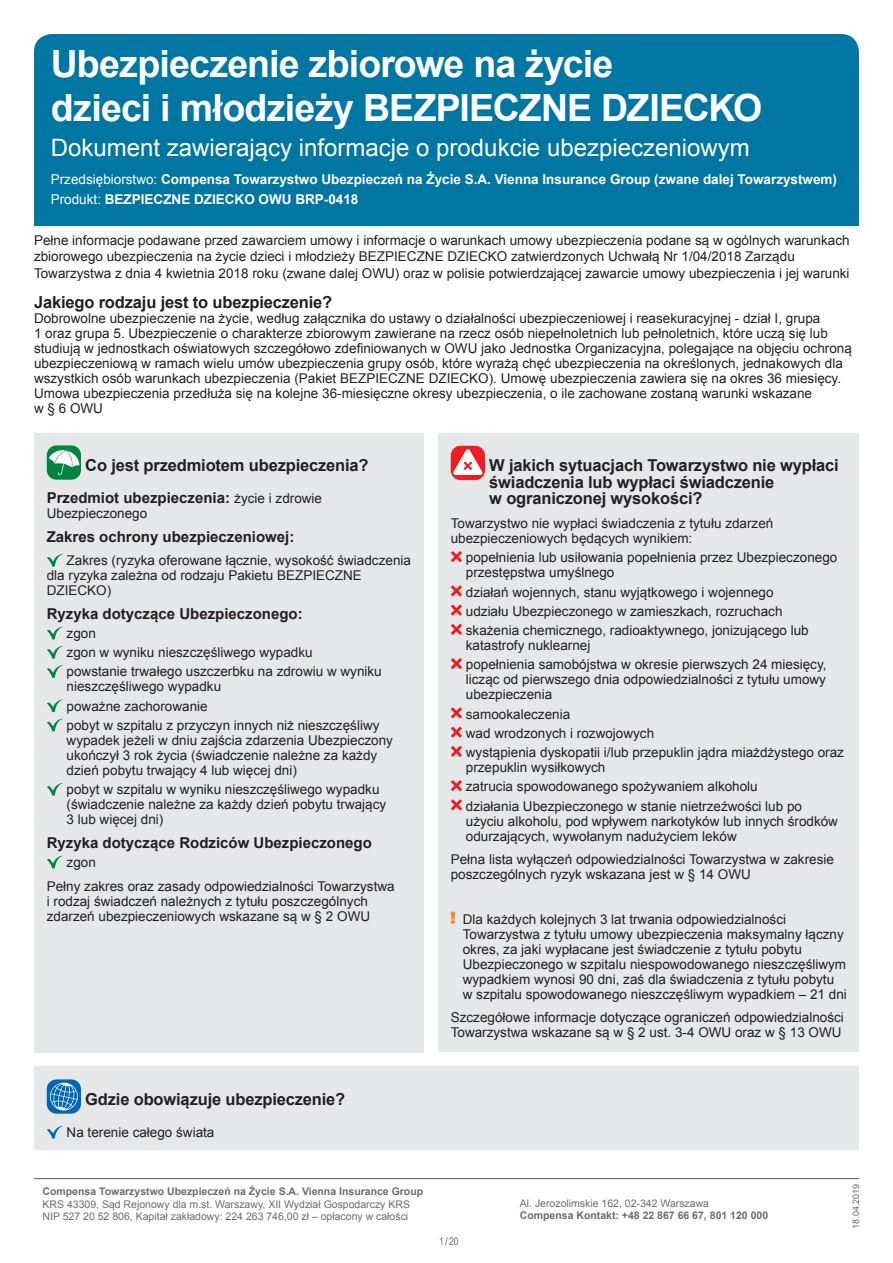
<style>
.page{position:relative;width:893px;height:1263px;background:#fff}
.page>*{position:absolute;margin:0;border:0;box-sizing:border-box;transform-origin:0 0}
.t1{font:700 37.5px/43.5px "Arial";letter-spacing:-.02em;color:#fff}
.t2{font:24px "Arial";color:#fff}
.t3{font:700 16.5px/16.5px "Arial";letter-spacing:-.01em;color:#231f20}
.t4{font:700 15px "Arial";color:#231f20}
.t5{font:13.5px/15px "Arial";color:#231f20}
.t6{font:700 13.5px/20.2px "Arial";color:#fff}
.t7{font:10.5px/12.6px "Arial";color:#6c6d70}
.t8{font:700 10.5px "Arial";color:#6c6d70}
.t9{font:10.5px "Arial Narrow";color:#6c6d70}
.t10{font:9px "Arial";color:#6c6d70}
.s1{font-weight:400}
.s2{font-weight:400;font-size:13.5px}
</style>
<div class="page">
<div style="left:34px;top:433px;width:390px;height:619px;background:#e6e7e9"></div>
<div style="left:438px;top:433px;width:421px;height:619px;background:#e6e7e9"></div>
<div style="left:34px;top:34px;width:825px;height:192px;background:#0076a3"></div>
<div style="left:47px;top:445px;width:34px;height:35px;background:#008540;border-radius:10px"></div>
<svg style="left:49px;top:449px;width:30px;height:26px"></svg>
<svg style="left:47px;top:554px;width:16px;height:13px"></svg>
<svg style="left:47px;top:627px;width:16px;height:13px"></svg>
<svg style="left:47px;top:646px;width:16px;height:13px"></svg>
<svg style="left:47px;top:665px;width:16px;height:13px"></svg>
<svg style="left:47px;top:699px;width:16px;height:13px"></svg>
<svg style="left:47px;top:719px;width:16px;height:13px"></svg>
<svg style="left:47px;top:783px;width:16px;height:13px"></svg>
<svg style="left:47px;top:856px;width:16px;height:13px"></svg>
<div style="left:451px;top:446px;width:34px;height:34px;background:#ee1d23;border-radius:10px"></div>
<svg style="left:453px;top:449px;width:30px;height:26px"></svg>
<svg style="left:451px;top:551px;width:11px;height:11px"></svg>
<svg style="left:451px;top:585px;width:11px;height:11px"></svg>
<svg style="left:451px;top:604px;width:11px;height:12px"></svg>
<svg style="left:451px;top:624px;width:11px;height:11px"></svg>
<svg style="left:451px;top:658px;width:11px;height:11px"></svg>
<svg style="left:451px;top:707px;width:11px;height:12px"></svg>
<svg style="left:451px;top:726px;width:11px;height:12px"></svg>
<svg style="left:451px;top:746px;width:11px;height:11px"></svg>
<svg style="left:451px;top:780px;width:11px;height:11px"></svg>
<svg style="left:451px;top:799px;width:11px;height:12px"></svg>
<svg style="left:451px;top:911px;width:4px;height:13px"></svg>
<div style="left:34px;top:1067px;width:825px;height:83px;background:#e6e7e9"></div>
<div style="left:47px;top:1079px;width:34px;height:35px;background:#0166b3;border-radius:10px"></div>
<svg style="left:49px;top:1082px;width:30px;height:30px"></svg>
<svg style="left:47px;top:1126px;width:16px;height:13px"></svg>
<svg style="left:445px;top:1237px;width:3px;height:8px"></svg>
<hr style="left:34px;top:1178px;width:825px;height:1px;background:#6c6d70">
<h1 class="t1" style="left:51px;top:44px;width:713px">Ubezpieczenie zbiorowe na życie<br>dzieci i młodzieży BEZPIECZNE DZIECKO</h1>
<h2 class="t2" style="left:51px;top:132px;width:700px">Dokument zawierający informacje o produkcie ubezpieczeniowym</h2>
<p class="t6" style="left:51px;top:170px;width:788px"><span class="s1">Przedsiębiorstwo:</span> Compensa Towarzystwo Ubezpieczeń na Życie S.A. Vienna Insurance Group (zwane dalej Towarzystwem)<br><span class="s1">Produkt:</span> BEZPIECZNE DZIECKO OWU BRP-0418</p>
<p class="t5" style="left:34px;top:232px;width:817px;line-height:16.5px">Pełne informacje podawane przed zawarciem umowy i informacje o warunkach umowy ubezpieczenia podane są w ogólnych warunkach zbiorowego ubezpieczenia na życie dzieci i młodzieży BEZPIECZNE DZIECKO zatwierdzonych Uchwałą Nr 1/04/2018 Zarządu<br>Towarzystwa z dnia 4 kwietnia 2018 roku (zwane dalej OWU) oraz w polisie potwierdzającej zawarcie umowy ubezpieczenia i jej warunki</p>
<p class="t3" style="left:34px;top:295px;width:300px">Jakiego rodzaju jest to ubezpieczenie?</p>
<p class="t5" style="left:34px;top:311px;width:819px">Dobrowolne ubezpieczenie na życie, według załącznika do ustawy o działalności ubezpieczeniowej i reasekuracyjnej - dział I, grupa<br>1 oraz grupa 5. Ubezpieczenie o charakterze zbiorowym zawierane na rzecz osób niepełnoletnich lub pełnoletnich, które uczą się lub studiują w jednostkach oświatowych szczegółowo zdefiniowanych w OWU jako Jednostka Organizacyjna, polegające na objęciu ochroną ubezpieczeniową w ramach wielu umów ubezpieczenia grupy osób, które wyrażą chęć ubezpieczenia na określonych, jednakowych dla wszystkich osób warunkach ubezpieczenia (Pakiet BEZPIECZNE DZIECKO). Umowę ubezpieczenia zawiera się na okres 36 miesięcy.<br>Umowa ubezpieczenia przedłuża się na kolejne 36-miesięczne okresy ubezpieczenia, o ile zachowane zostaną warunki wskazane<br>w § 6 OWU</p>
<p class="t3" style="left:85px;top:457px;width:285px">Co jest przedmiotem ubezpieczenia?</p>
<p class="t4" style="left:47px;top:488px;width:277px">Przedmiot ubezpieczenia: <span class="s2">życie i zdrowie</span></p>
<p class="t5" style="left:47px;top:506px;width:102px">Ubezpieczonego</p>
<p class="t4" style="left:47px;top:526px;width:249px">Zakres ochrony ubezpieczeniowej:</p>
<p class="t5" style="left:47px;top:553px;width:366px;text-indent:20px">Zakres (ryzyka oferowane łącznie, wysokość świadczenia dla ryzyka zależna od rodzaju Pakietu BEZPIECZNE<br>DZIECKO)</p>
<p class="t4" style="left:47px;top:603px;width:257px">Ryzyka dotyczące Ubezpieczonego:</p>
<p class="t5" style="left:67px;top:624px;width:317px;line-height:19.2px">zgon<br>zgon w wyniku nieszczęśliwego wypadku<br>powstanie trwałego uszczerbku na zdrowiu w wyniku</p>
<p class="t5" style="left:67px;top:677px;width:314px;line-height:19.2px">nieszczęśliwego wypadku<br>poważne zachorowanie<br>pobyt w szpitalu z przyczyn innych niż nieszczęśliwy</p>
<p class="t5" style="left:67px;top:733px;width:328px">wypadek jeżeli w dniu zajścia zdarzenia Ubezpieczony ukończył 3 rok życia (świadczenie należne za każdy dzień pobytu trwający 4 lub więcej dni)</p>
<p class="t5" style="left:67px;top:782px;width:321px">pobyt w szpitalu w wyniku nieszczęśliwego wypadku (świadczenie należne za każdy dzień pobytu trwający<br>3 lub więcej dni)</p>
<p class="t4" style="left:47px;top:832px;width:327px">Ryzyka dotyczące Rodziców Ubezpieczonego</p>
<p class="t5" style="left:47px;top:851px;width:349px;line-height:23.5px;text-indent:20px">zgon<br>Pełny zakres oraz zasady odpowiedzialności Towarzystwa</p>
<p class="t5" style="left:47px;top:893px;width:325px">i rodzaj świadczeń należnych z tytułu poszczególnych zdarzeń ubezpieczeniowych wskazane są w § 2 OWU</p>
<p class="t3" style="left:85px;top:1091px;width:262px">Gdzie obowiązuje ubezpieczenie?</p>
<p class="t5" style="left:67px;top:1125px;width:149px">Na terenie całego świata</p>
<p class="t3" style="left:489px;top:457px;width:351px">W jakich sytuacjach Towarzystwo nie wypłaci świadczenia lub wypłaci świadczenie<br>w ograniczonej wysokości?</p>
<p class="t5" style="left:451px;top:516px;width:324px">Towarzystwo nie wypłaci świadczenia z tytułu zdarzeń ubezpieczeniowych będących wynikiem:</p>
<p class="t5" style="left:466px;top:550px;width:373px">popełnienia lub usiłowania popełnienia przez Ubezpieczonego przestępstwa umyślnego</p>
<p class="t5" style="left:466px;top:582px;width:344px;line-height:19.2px">działań wojennych, stanu wyjątkowego i wojennego udziału Ubezpieczonego w zamieszkach, rozruchach skażenia chemicznego, radioaktywnego, jonizującego lub</p>
<p class="t5" style="left:466px;top:636px;width:362px;line-height:19.2px">katastrofy nuklearnej<br>popełnienia samobójstwa w okresie pierwszych 24 miesięcy,</p>
<p class="t5" style="left:466px;top:672px;width:362px">licząc od pierwszego dnia odpowiedzialności z tytułu umowy ubezpieczenia</p>
<p class="t5" style="left:466px;top:704px;width:380px;line-height:19.2px">samookaleczenia<br>wad wrodzonych i rozwojowych<br>wystąpienia dyskopatii i/lub przepuklin jądra miażdżystego oraz</p>
<p class="t5" style="left:466px;top:758px;width:338px;line-height:19.2px">przepuklin wysiłkowych<br>zatrucia spowodowanego spożywaniem alkoholu działania Ubezpieczonego w stanie nietrzeźwości lub po</p>
<p class="t5" style="left:466px;top:813px;width:374px">użyciu alkoholu, pod wpływem narkotyków lub innych środków odurzających, wywołanym nadużyciem leków</p>
<p class="t5" style="left:451px;top:852px;width:385px">Pełna lista wyłączeń odpowiedzialności Towarzystwa w zakresie poszczególnych ryzyk wskazana jest w § 14 OWU</p>
<p class="t5" style="left:463px;top:912px;width:386px">Dla każdych kolejnych 3 lat trwania odpowiedzialności Towarzystwa z tytułu umowy ubezpieczenia maksymalny łączny okres, za jaki wypłacane jest świadczenie z tytułu pobytu Ubezpieczonego w szpitalu niespowodowanego nieszczęśliwym wypadkiem wynosi 90 dni, zaś dla świadczenia z tytułu pobytu w szpitalu spowodowanego nieszczęśliwym wypadkiem – 21 dni</p>
<p class="t5" style="left:451px;top:1010px;width:395px">Szczegółowe informacje dotyczące ograniczeń odpowiedzialności<br>Towarzystwa wskazane są w § 2 ust. 3-4 OWU oraz w § 13 OWU</p>
<p class="t8" style="left:43px;top:1184px;width:382px">Compensa Towarzystwo Ubezpieczeń na Życie S.A. Vienna Insurance Group</p>
<p class="t7" style="left:43px;top:1198px;width:369px">KRS 43309, Sąd Rejonowy dla m.st. Warszawy, XII Wydział Gospodarczy KRS<br>NIP 527 20 52 806, Kapitał zakładowy: 224 263 746,00 zł ‒ opłacony w całości</p>
<p class="t7" style="left:520px;top:1197px;width:191px">Al. Jerozolimskie 162, 02-342 Warszawa</p>
<p class="t8" style="left:520px;top:1209px;width:250px">Compensa Kontakt: +48 22 867 66 67, 801 120 000</p>
<p class="t9" style="left:439px;top:1234px;width:21px">1 20</p>
<p class="t10" style="left:850px;top:1229px;width:47px;rotate:-90deg">18.04.2019</p>
</div>
